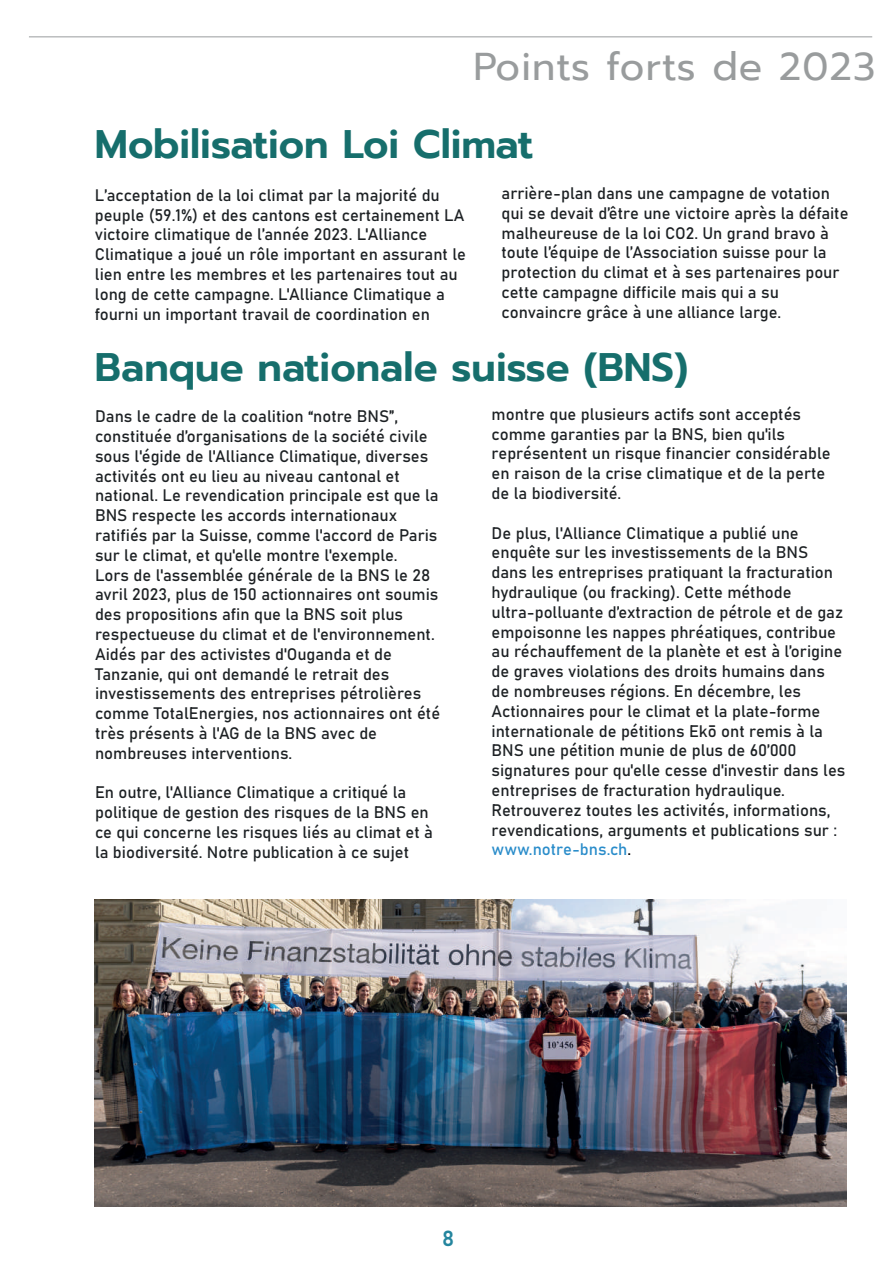
<style>
.page{position:relative;width:893px;height:1263px;background:#fff}
.page>*{position:absolute;margin:0;border:0;box-sizing:border-box;transform-origin:0 0}
.t1{font:600 39.75px "Prompt";color:#166e6c}
.t2{font:38.7px "Prompt";letter-spacing:.03em;color:#999c9d}
.t3{font:21.6px "Bahnschrift";color:#24859e}
.t4{font:16.5px/19.8px "Bahnschrift";color:#1d2124}
.s1{color:#298cca}
.s2{color:#000001}
</style>
<div class="page">
<img style="left:95px;top:900px;width:751px;height:306px">
<hr style="left:29px;top:36px;width:843px;height:2px;background:#bbbdbe">
<h2 class="t2" style="left:473px;top:39px;width:403px">Points forts de 2023</h2>
<h1 class="t1" style="left:95px;top:114px;width:440px">Mobilisation Loi Climat</h1>
<p class="t4" style="left:95px;top:184px;width:373px">L’acceptation de la loi climat par la majorité du peuple (59.1%) et des cantons est certainement LA victoire climatique de l’année 2023. L'Alliance Climatique a joué un rôle important en assurant le lien entre les membres et les partenaires tout au long de cette campagne. L'Alliance Climatique a fourni un important travail de coordination en</p>
<p class="t4" style="left:502px;top:182px;width:348px">arrière-plan dans une campagne de votation qui se devait d’être une victoire après la défaite malheureuse de la loi CO2. Un grand bravo à toute l’équipe de l’Association suisse pour la protection du climat et à ses partenaires pour cette campagne difficile mais qui a su convaincre grâce à une alliance large.</p>
<h1 class="t1" style="left:95px;top:337px;width:595px">Banque nationale suisse (BNS)</h1>
<p class="t4" style="left:492px;top:403px;width:341px">montre que plusieurs actifs sont acceptés comme garanties par la BNS, bien qu'ils représentent un risque financier considérable en raison de la crise climatique et de la perte de la biodiversité.</p>
<p class="t4" style="left:492px;top:522px;width:355px">De plus, l'Alliance Climatique a publié une enquête sur les investissements de la BNS dans les entreprises pratiquant la fracturation hydraulique (ou fracking). Cette méthode ultra-polluante d’extraction de pétrole et de gaz empoisonne les nappes phréatiques, contribue au réchauffement de la planète et est à l’origine de graves violations des droits humains dans de nombreuses régions. En décembre, les Actionnaires pour le climat et la plate-forme internationale de pétitions Ekō ont remis à la BNS une pétition munie de plus de 60’000 signatures pour qu'elle cesse d'investir dans les entreprises de fracturation hydraulique.<br>Retrouverez toutes les activités, informations, revendications, arguments et publications sur : <span class="s1">www.notre-bns.ch</span><span class="s2">.</span></p>
<p class="t4" style="left:95px;top:405px;width:347px">Dans le cadre de la coalition “notre BNS”, constituée d’organisations de la société civile sous l'égide de l'Alliance Climatique, diverses activités ont eu lieu au niveau cantonal et national. Le revendication principale est que la BNS respecte les accords internationaux ratifiés par la Suisse, comme l'accord de Paris sur le climat, et qu'elle montre l'exemple.<br>Lors de l'assemblée générale de la BNS le 28 avril 2023, plus de 150 actionnaires ont soumis des propositions afin que la BNS soit plus respectueuse du climat et de l'environnement.<br>Aidés par des activistes d'Ouganda et de Tanzanie, qui ont demandé le retrait des investissements des entreprises pétrolières comme TotalEnergies, nos actionnaires ont été très présents à l'AG de la BNS avec de nombreuses interventions.</p>
<p class="t4" style="left:95px;top:781px;width:339px">En outre, l'Alliance Climatique a critiqué la politique de gestion des risques de la BNS en ce qui concerne les risques liés au climat et à la biodiversité. Notre publication à ce sujet</p>
<h3 class="t3" style="left:442px;top:1222px;width:14px">8</h3>
</div>
